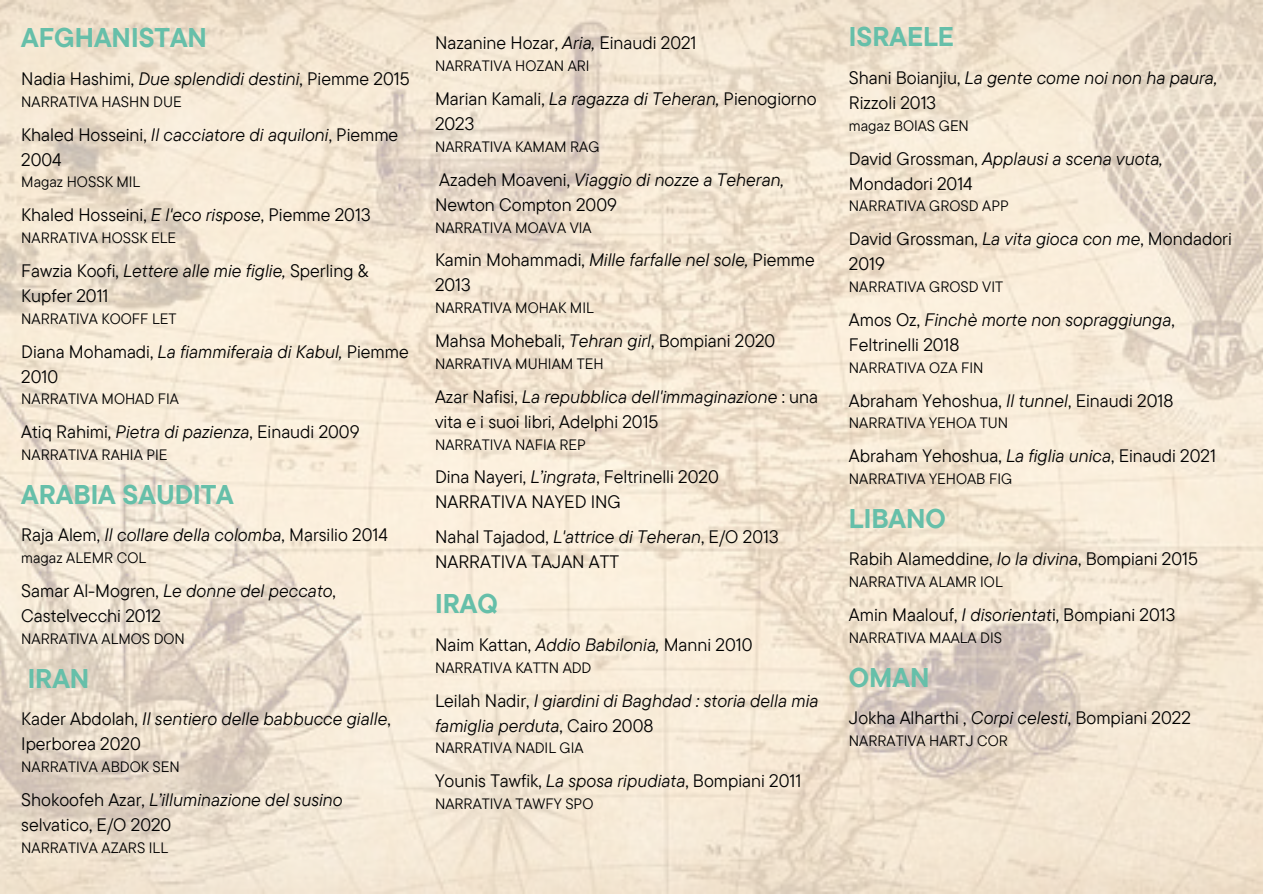
<style>
.page{position:relative;width:1263px;height:894px;background:#fff}
.page>*{position:absolute;margin:0;border:0;box-sizing:border-box;transform-origin:0 0}
.t1{font:700 27px "TT Commons Pro";color:#66bfa9}
.t2{font:18px/25px "TT Commons Pro";color:#000}
.t3{font:italic 18px/25px "TT Commons Pro";color:#000}
.t4{font:15px "TT Commons Pro";color:#000}
.s1{font-style:italic}
.s2{font-style:normal}
</style>
<div class="page">
<img style="left:0;top:0;width:1263px;height:893px">
<p class="t1" style="left:21px;top:20px;width:187px">AFGHANISTAN</p>
<p class="t2" style="left:21px;top:66px;width:390px">Nadia Hashimi, <span class="s1">Due splendidi destini</span>, Piemme 2015</p>
<p class="t4" style="left:21px;top:92px;width:162px">NARRATIVA HASHN DUE</p>
<p class="t2" style="left:21px;top:121px;width:379px">Khaled Hosseini, <span class="s1">Il cacciatore di aquiloni</span>, Piemme<br>2004</p>
<p class="t4" style="left:21px;top:172px;width:121px">Magaz HOSSK MIL</p>
<p class="t2" style="left:21px;top:202px;width:351px">Khaled Hosseini, <span class="s1">E l'eco rispose</span>, Piemme 2013</p>
<p class="t4" style="left:21px;top:228px;width:157px">NARRATIVA HOSSK ELE</p>
<p class="t2" style="left:21px;top:257px;width:348px">Fawzia Koofi, <span class="s1">Lettere alle mie figlie,</span> Sperling &amp;<br>Kupfer 2011</p>
<p class="t4" style="left:21px;top:308px;width:157px">NARRATIVA KOOFF LET</p>
<p class="t2" style="left:21px;top:338px;width:389px">Diana Mohamadi, <span class="s1">La fiammiferaia di Kabul,</span> Piemme<br>2010</p>
<p class="t4" style="left:21px;top:389px;width:159px">NARRATIVA MOHAD FIA</p>
<p class="t2" style="left:21px;top:419px;width:340px">Atiq Rahimi, <span class="s1">Pietra di pazienza</span>, Einaudi 2009</p>
<p class="t4" style="left:21px;top:445px;width:148px">NARRATIVA RAHIA PIE</p>
<p class="t1" style="left:21px;top:476px;width:214px">ARABIA SAUDITA</p>
<p class="t2" style="left:21px;top:522px;width:368px">Raja Alem, <span class="s1">Il collare della colomba</span>, Marsilio 2014</p>
<p class="t4" style="left:21px;top:548px;width:126px">magaz ALEMR COL</p>
<p class="t2" style="left:21px;top:577px;width:316px">Samar Al-Mogren, <span class="s1">Le donne del peccato</span>,<br>Castelvecchi 2012</p>
<p class="t4" style="left:21px;top:628px;width:165px">NARRATIVA ALMOS DON</p>
<p class="t1" style="left:28px;top:660px;width:63px">IRAN</p>
<p class="t3" style="left:21px;top:705px;width:371px"><span class="s2">Kader Abdolah,</span> Il sentiero delle babbucce gialle<span class="s2">,<br>Iperborea 2020</span></p>
<p class="t4" style="left:21px;top:756px;width:160px">NARRATIVA ABDOK SEN</p>
<p class="t2" style="left:21px;top:786px;width:323px">Shokoofeh Azar, <span class="s1">L’illuminazione del susino </span>selvatico, E/O 2020</p>
<p class="t4" style="left:21px;top:837px;width:148px">NARRATIVA AZARS ILL</p>
<p class="t2" style="left:435px;top:30px;width:263px">Nazanine Hozar, <span class="s1">Aria,</span> Einaudi 2021</p>
<p class="t4" style="left:435px;top:56px;width:156px">NARRATIVA HOZAN ARI</p>
<p class="t2" style="left:435px;top:86px;width:383px">Marian Kamali, <span class="s1">La ragazza di Teheran,</span> Pienogiorno<br>2023</p>
<p class="t4" style="left:435px;top:137px;width:166px">NARRATIVA KAMAM RAG</p>
<p class="t2" style="left:435px;top:166px;width:350px">Azadeh Moaveni, <span class="s1">Viaggio di nozze a Teheran,<br></span>Newton Compton 2009</p>
<p class="t4" style="left:435px;top:217px;width:158px">NARRATIVA MOAVA VIA</p>
<p class="t2" style="left:435px;top:247px;width:381px">Kamin Mohammadi, <span class="s1">Mille farfalle nel sole,</span> Piemme<br>2013</p>
<p class="t4" style="left:435px;top:298px;width:160px">NARRATIVA MOHAK MIL</p>
<p class="t2" style="left:435px;top:327px;width:342px">Mahsa Mohebali, <span class="s1">Tehran girl</span>, Bompiani 2020</p>
<p class="t4" style="left:435px;top:354px;width:170px">NARRATIVA MUHIAM TEH</p>
<p class="t2" style="left:435px;top:383px;width:385px">Azar Nafisi, <span class="s1">La repubblica dell'immaginazione</span> : una vita e i suoi libri, Adelphi 2015</p>
<p class="t4" style="left:435px;top:434px;width:152px">NARRATIVA NAFIA REP</p>
<p class="t2" style="left:435px;top:464px;width:285px">Dina Nayeri, <span class="s1">L’ingrata</span>, Feltrinelli 2020</p>
<p class="t2" style="left:435px;top:489px;width:187px">NARRATIVA NAYED ING</p>
<p class="t2" style="left:435px;top:524px;width:345px">Nahal Tajadod, <span class="s1">L'attrice di Teheran</span>, E/O 2013</p>
<p class="t2" style="left:435px;top:549px;width:186px">NARRATIVA TAJAN ATT</p>
<p class="t1" style="left:435px;top:586px;width:64px">IRAQ</p>
<p class="t2" style="left:435px;top:631px;width:319px">Naim Kattan, <span class="s1">Addio Babilonia,</span> Manni 2010</p>
<p class="t4" style="left:435px;top:657px;width:158px">NARRATIVA KATTN ADD</p>
<p class="t3" style="left:435px;top:687px;width:385px"><span class="s2">Leilah Nadir,</span> I giardini di Baghdad : storia della mia famiglia perduta<span class="s2">, Cairo 2008</span></p>
<p class="t4" style="left:435px;top:738px;width:150px">NARRATIVA NADIL GIA</p>
<p class="t2" style="left:435px;top:767px;width:368px">Younis Tawfik, <span class="s1">La sposa ripudiata</span>, Bompiani 2011</p>
<p class="t4" style="left:435px;top:793px;width:160px">NARRATIVA TAWFY SPO</p>
<p class="t1" style="left:849px;top:19px;width:107px">ISRAELE</p>
<p class="t2" style="left:849px;top:65px;width:370px">Shani Boianjiu, <span class="s1">La gente come noi non ha paura,<br></span>Rizzoli 2013</p>
<p class="t4" style="left:849px;top:116px;width:122px">magaz BOIAS GEN</p>
<p class="t2" style="left:849px;top:145px;width:315px">David Grossman, <span class="s1">Applausi a scena vuota,<br></span>Mondadori 2014</p>
<p class="t4" style="left:849px;top:196px;width:161px">NARRATIVA GROSD APP</p>
<p class="t2" style="left:849px;top:226px;width:384px">David Grossman, <span class="s1">La vita gioca con me</span>, Mondadori<br>2019</p>
<p class="t4" style="left:849px;top:277px;width:156px">NARRATIVA GROSD VIT</p>
<p class="t3" style="left:849px;top:306px;width:327px"><span class="s2">Amos Oz,</span> Finchè morte non sopraggiunga<span class="s2">,<br>Feltrinelli 2018</span></p>
<p class="t4" style="left:849px;top:357px;width:136px">NARRATIVA OZA FIN</p>
<p class="t2" style="left:849px;top:387px;width:326px">Abraham Yehoshua, <span class="s1">Il tunnel</span>, Einaudi 2018</p>
<p class="t4" style="left:849px;top:413px;width:161px">NARRATIVA YEHOA TUN</p>
<p class="t2" style="left:849px;top:443px;width:369px">Abraham Yehoshua, <span class="s1">La figlia unica</span>, Einaudi 2021</p>
<p class="t4" style="left:849px;top:469px;width:165px">NARRATIVA YEHOAB FIG</p>
<p class="t1" style="left:849px;top:500px;width:98px">LIBANO</p>
<p class="t2" style="left:849px;top:546px;width:351px">Rabih Alameddine, <span class="s1">Io la divina</span>, Bompiani 2015</p>
<p class="t4" style="left:849px;top:572px;width:155px">NARRATIVA ALAMR IOL</p>
<p class="t2" style="left:849px;top:601px;width:328px">Amin Maalouf, <span class="s1">I disorientat</span>i, Bompiani 2013</p>
<p class="t4" style="left:849px;top:627px;width:155px">NARRATIVA MAALA DIS</p>
<p class="t1" style="left:849px;top:659px;width:82px">OMAN</p>
<p class="t2" style="left:849px;top:704px;width:344px">Jokha Alharthi , <span class="s1">Corpi celesti</span>, Bompiani 2022</p>
<p class="t4" style="left:849px;top:730px;width:160px">NARRATIVA HARTJ COR</p>
</div>
